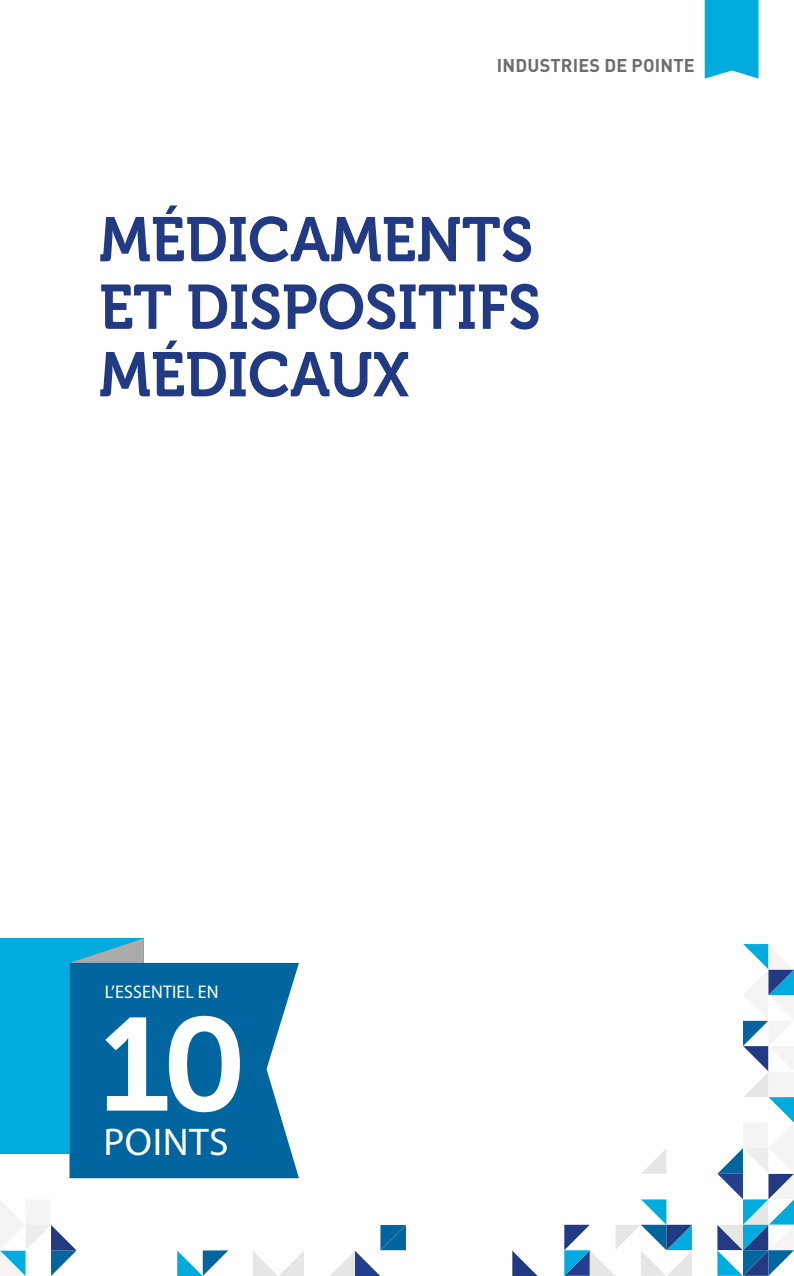
<style>
.page{position:relative;width:794px;height:1276px;background:#fff}
.page>*{position:absolute;margin:0;border:0;box-sizing:border-box;transform-origin:0 0}
.t1{font:131.25px "Museo 700";color:#fff;scale:1.05 1}
.t2{font:62.5px/67.5px "Museo 700";color:#223a84;scale:.95 1}
.TXT_courant{font:38.75px "Myriad Pro";letter-spacing:.015em;color:#fff}
.t3{font:700 18.25px "DIN Pro";letter-spacing:.01em;color:#6c6d70}
.TXT_courant-2{font:18.25px "Myriad Pro";letter-spacing:.01em;color:#fff}
</style>
<div class="page">
<svg style="left:177px;top:1250px;width:51px;height:26px"></svg>
<svg style="left:253px;top:1224px;width:153px;height:52px"></svg>
<svg style="left:0;top:1200px;width:77px;height:76px"></svg>
<svg style="left:512px;top:1149px;width:180px;height:127px"></svg>
<svg style="left:717px;top:944px;width:77px;height:331px"></svg>
<div style="left:0;top:938px;width:144px;height:215px;background:#00acdd"></div>
<svg style="left:70px;top:938px;width:74px;height:25px"></svg>
<svg style="left:70px;top:963px;width:229px;height:215px;background:#1370a5"></svg>
<svg style="left:704px;top:0;width:54px;height:79px;background:#11b1df"></svg>
<p class="t3" style="left:497px;top:53px;width:199px">INDUSTRIES DE POINTE</p>
<p class="t2" style="left:99px;top:207px;width:458px">MÉDICAMENTS</p>
<p class="t2" style="left:99px;top:274px;width:466px">ET DISPOSITIFS<br>MÉDICAUX</p>
<p class="TXT_courant-2" style="left:105px;top:980px;width:115px">L’ESSENTIEL EN</p>
<p class="t1" style="left:98px;top:992px;width:143px">10</p>
<p class="TXT_courant" style="left:103px;top:1118px;width:127px">POINTS</p>
</div>
